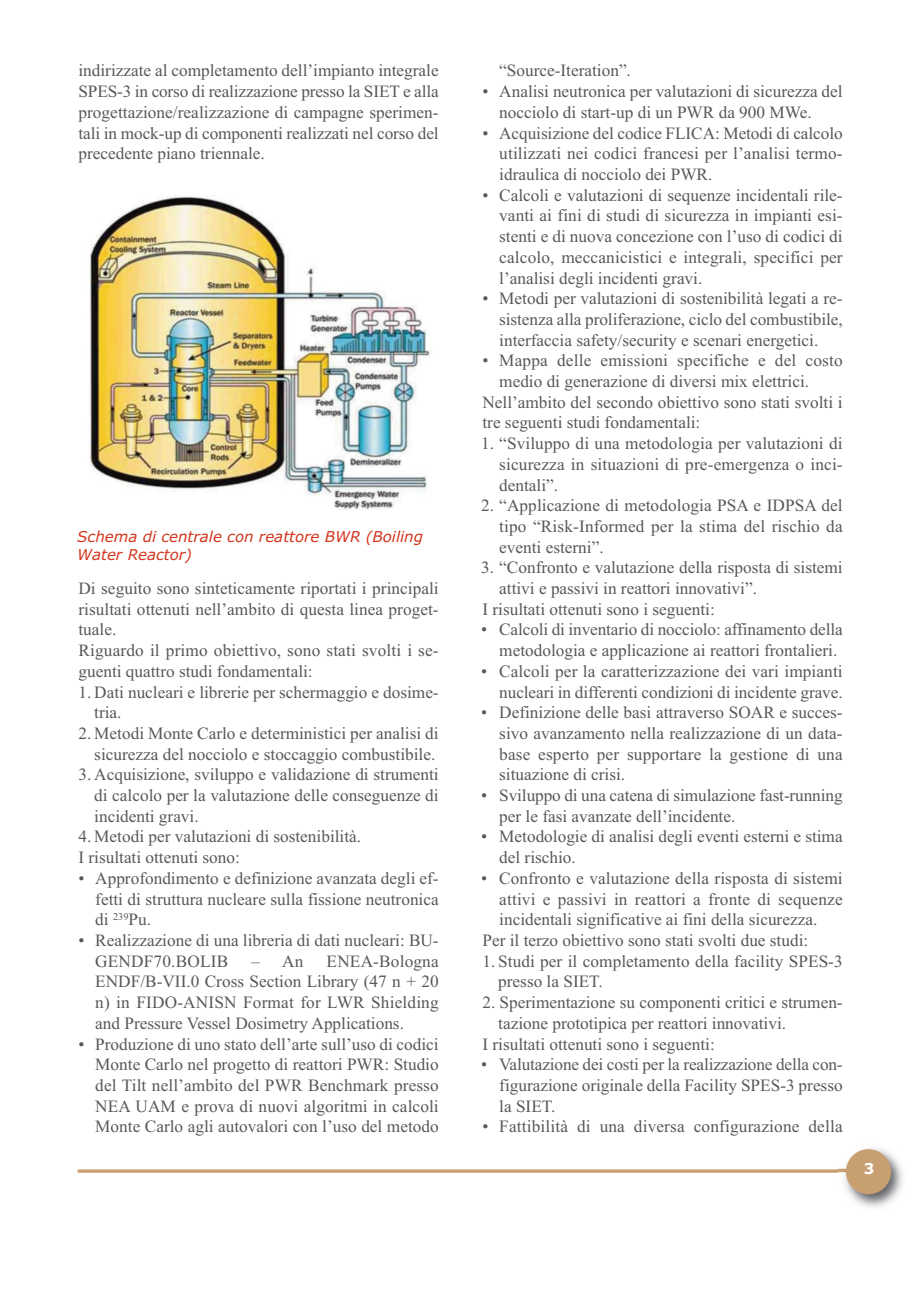
<style>
.page{position:relative;width:920px;height:1290px;background:#fff}
.page>*{position:absolute;margin:0;border:0;box-sizing:border-box;transform-origin:0 0}
.t1{font:17.25px/20.7px "Times New Roman";color:#57585a;text-align:justify}
.t2{font:italic 15px/18px "Verdana";color:#d2361d}
.t3{font:15px "Verdana Bold OTF";color:#fff}
</style>
<div class="page">
<img style="left:839px;top:1148px;width:64px;height:60px">
<div style="left:846px;top:1149px;width:45px;height:45px;background:#c89f70;border-radius:50%"></div>
<img style="left:90px;top:196px;width:340px;height:313px">
<p class="t1" style="left:78px;top:60px;width:362px">indirizzate al completamento dell’impianto integrale SPES-3 in corso di realizzazione presso la SIET e alla progettazione/realizzazione di campagne sperimen&shy;tali in mock-up di componenti realizzati nel corso del precedente piano triennale.</p>
<p class="t2" style="left:77px;top:528px;width:347px">Schema di centrale con reattore BWR (Boiling<br>Water Reactor)</p>
<p class="t1" style="left:78px;top:578px;width:362px;text-align:left">Di seguito sono sinteticamente riportati i principali risultati ottenuti nell’ambito di questa linea proget&shy;tuale.<br>Riguardo il primo obiettivo, sono stati svolti i se&shy;guenti quattro studi fondamentali:</p>
<p class="t1" style="left:94px;top:681px;width:346px;text-indent:-16px">1. Dati nucleari e librerie per schermaggio e dosime&shy;tria.</p>
<p class="t1" style="left:78px;top:723px;width:362px;text-align:right">2. Metodi Monte Carlo e deterministici per analisi di sicurezza del nocciolo e stoccaggio combustibile.</p>
<p class="t1" style="left:94px;top:764px;width:346px;text-indent:-16px">3. Acquisizione, sviluppo e validazione di strumenti di calcolo per la valutazione delle conseguenze di incidenti gravi.</p>
<p class="t1" style="left:78px;top:826px;width:284px">4. Metodi per valutazioni di sostenibilità.<br>I risultati ottenuti sono:</p>
<p class="t1" style="left:95px;top:867px;width:345px;text-indent:-17px">• Approfondimento e definizione avanzata degli ef&shy;fetti di struttura nucleare sulla fissione neutronica di <sup>239</sup>Pu.</p>
<p class="t1" style="left:95px;top:930px;width:345px;text-indent:-17px">• Realizzazione di una libreria di dati nucleari: BU-<br>GENDF70.BOLIB</p>
<p class="t1" style="left:95px;top:950px;width:345px;text-indent:231px">ENEA-Bologna ENDF/B-VII.0 Cross Section Library (47 n + 20 n) in FIDO-ANISN Format for LWR Shielding and Pressure Vessel Dosimetry Applications.</p>
<p class="t1" style="left:95px;top:1033px;width:345px;text-indent:-17px">• Produzione di uno stato dell’arte sull’uso di codici Monte Carlo nel progetto di reattori PWR: Studio del Tilt nell’ambito del PWR Benchmark presso NEA UAM e prova di nuovi algoritmi in calcoli Monte Carlo agli autovalori con l’uso del metodo</p>
<p class="t1" style="left:251px;top:950px;width:54px">– An</p>
<p class="t1" style="left:499px;top:60px;width:133px">“Source-Iteration”.</p>
<p class="t1" style="left:499px;top:81px;width:345px;text-indent:-17px">• Analisi neutronica per valutazioni di sicurezza del nocciolo di start-up di un PWR da 900 MWe.</p>
<p class="t1" style="left:499px;top:122px;width:345px;text-indent:-17px">• Acquisizione del codice FLICA: Metodi di calcolo utilizzati nei codici francesi per l’analisi termo&shy;idraulica di nocciolo dei PWR.</p>
<p class="t1" style="left:499px;top:184px;width:345px;text-indent:-17px">• Calcoli e valutazioni di sequenze incidentali rile&shy;vanti ai fini di studi di sicurezza in impianti esi&shy;stenti e di nuova concezione con l’uso di codici di calcolo, meccanicistici e integrali, specifici per l’analisi degli incidenti gravi.</p>
<p class="t1" style="left:499px;top:288px;width:345px;text-indent:-17px">• Metodi per valutazioni di sostenibilità legati a re&shy;sistenza alla proliferazione, ciclo del combustibile, interfaccia safety/security e scenari energetici.</p>
<p class="t1" style="left:482px;top:350px;width:362px">• Mappa delle emissioni specifiche e del costo</p>
<p class="t1" style="left:499px;top:371px;width:311px">medio di generazione di diversi mix elettrici.</p>
<p class="t1" style="left:482px;top:391px;width:362px">Nell’ambito del secondo obiettivo sono stati svolti i</p>
<p class="t1" style="left:482px;top:412px;width:219px">tre seguenti studi fondamentali:</p>
<p class="t1" style="left:499px;top:433px;width:345px;text-indent:-18px">1. “Sviluppo di una metodologia per valutazioni di sicurezza in situazioni di pre-emergenza o inci&shy;dentali”.</p>
<p class="t1" style="left:499px;top:495px;width:345px;text-indent:-18px">2. “Applicazione di metodologia PSA e IDPSA del tipo “Risk-Informed per la stima del rischio da eventi esterni”.</p>
<p class="t1" style="left:481px;top:557px;width:363px">3. “Confronto e valutazione della risposta di sistemi</p>
<p class="t1" style="left:499px;top:578px;width:259px">attivi e passivi in reattori innovativi”.</p>
<p class="t1" style="left:482px;top:598px;width:234px">I risultati ottenuti sono i seguenti:</p>
<p class="t1" style="left:499px;top:619px;width:345px;text-indent:-18px">• Calcoli di inventario di nocciolo: affinamento della metodologia e applicazione ai reattori frontalieri.</p>
<p class="t1" style="left:481px;top:660px;width:363px;text-align:right">• Calcoli per la caratterizzazione dei vari impianti nucleari in differenti condizioni di incidente grave.</p>
<p class="t1" style="left:499px;top:702px;width:345px;text-indent:-18px">• Definizione delle basi attraverso SOAR e succes&shy;sivo avanzamento nella realizzazione di un data&shy;base esperto per supportare la gestione di una situazione di crisi.</p>
<p class="t1" style="left:499px;top:785px;width:345px;text-indent:-18px">• Sviluppo di una catena di simulazione fast-running per le fasi avanzate dell’incidente.</p>
<p class="t1" style="left:499px;top:826px;width:345px;text-indent:-18px">• Metodologie di analisi degli eventi esterni e stima del rischio.</p>
<p class="t1" style="left:481px;top:867px;width:363px">• Confronto e valutazione della risposta di sistemi</p>
<p class="t1" style="left:499px;top:888px;width:345px">attivi e passivi in reattori a fronte di sequenze</p>
<p class="t1" style="left:499px;top:909px;width:320px">incidentali significative ai fini della sicurezza.</p>
<p class="t1" style="left:482px;top:930px;width:327px">Per il terzo obiettivo sono stati svolti due studi:</p>
<p class="t1" style="left:498px;top:950px;width:346px;text-indent:-16px">1. Studi per il completamento della facility SPES-3 presso la SIET.</p>
<p class="t1" style="left:482px;top:992px;width:362px">2. Sperimentazione su componenti critici e strumen-</p>
<p class="t1" style="left:498px;top:1012px;width:289px">tazione prototipica per reattori innovativi.</p>
<p class="t1" style="left:482px;top:1033px;width:234px">I risultati ottenuti sono i seguenti:</p>
<p class="t1" style="left:499px;top:1054px;width:345px;text-indent:-18px">• Valutazione dei costi per la realizzazione della con&shy;figurazione originale della Facility SPES-3 presso la SIET.</p>
<p class="t1" style="left:482px;top:1116px;width:362px">• Fattibilità di una diversa configurazione della</p>
<p class="t3" style="left:864px;top:1160px;width:12px">3</p>
</div>
